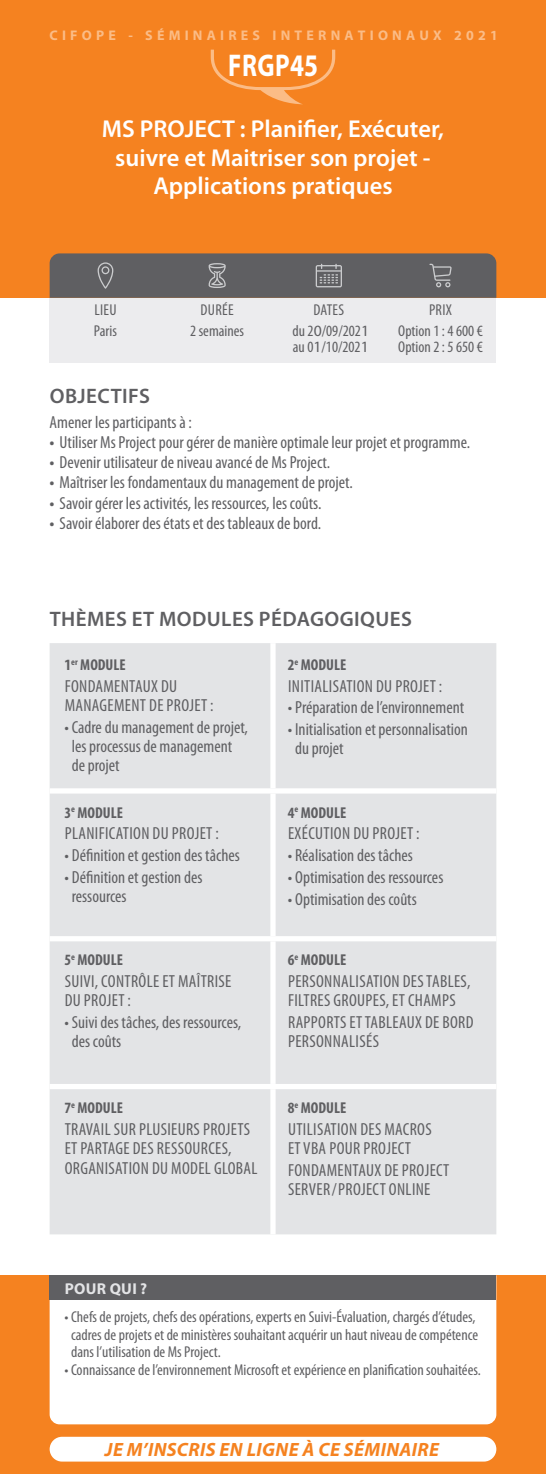
<style>
.page{position:relative;width:546px;height:1474px;background:#fff}
.page>*{position:absolute;margin:0;border:0;box-sizing:border-box;transform-origin:0 0}
.t1{font:700 31.5px "Myriad Pro";letter-spacing:.015em;color:#fff;scale:.8 1}
.t2{font:600 24.5px/28px "Myriad Pro";color:#fff;text-align:center}
.t3{font:600 21px "Myriad Pro";letter-spacing:.02em;color:#5f5f62}
.t4{font:italic 700 19.25px "Myriad Pro";letter-spacing:.02em;color:#f58220}
.t5{font:condensed 17.5px/19.2px "Myriad Pro";color:#5f5f62}
.t6{font:condensed 17.5px/19.2px "Myriad Pro";letter-spacing:.02em;color:#5f5f62}
.t7{font:condensed 15.75px/21.7px "Myriad Pro";color:#5f5f62;text-align:center}
.t8{font:700 condensed 15.75px "Myriad Pro";color:#5f5f62}
.t9{font:700 15.75px "Myriad Pro";letter-spacing:.02em;color:#e3e4e6}
.t10{font:700 14px "Myriad Pro";letter-spacing:.3em;color:#fbbc86}
.s1{font-stretch:normal}
.s2{font-weight:700}
</style>
<div class="page">
<div style="left:0;top:1275px;width:546px;height:198px;background:#f58220"></div>
<div style="left:50px;top:298px;width:446px;height:64px;background:#ececee"></div>
<div style="left:50px;top:1300px;width:446px;height:124px;background:#fff"></div>
<div style="left:0;top:0;width:546px;height:298px;background:#f58220"></div>
<svg style="left:50px;top:253px;width:446px;height:45px;background:#646264"></svg>
<div style="left:50px;top:1275px;width:446px;height:25px;background:#5f5f62"></div>
<div style="left:50px;top:643px;width:446px;height:591px;background:#e3e4e6"></div>
<div style="left:270px;top:643px;width:5px;height:145px;background:#fff"></div>
<div style="left:50px;top:788px;width:223px;height:5px;background:#fff"></div>
<div style="left:273px;top:788px;width:223px;height:5px;background:#fff"></div>
<div style="left:270px;top:793px;width:5px;height:143px;background:#fff"></div>
<div style="left:50px;top:936px;width:223px;height:5px;background:#fff"></div>
<div style="left:273px;top:936px;width:223px;height:5px;background:#fff"></div>
<div style="left:270px;top:941px;width:5px;height:142px;background:#fff"></div>
<div style="left:50px;top:1083px;width:223px;height:6px;background:#fff"></div>
<div style="left:273px;top:1083px;width:223px;height:6px;background:#fff"></div>
<div style="left:270px;top:1089px;width:5px;height:145px;background:#fff"></div>
<svg style="left:211px;top:50px;width:124px;height:54px"></svg>
<div style="left:50px;top:1436px;width:446px;height:25px;background:#fff;border-radius:12px"></div>
<p class="t10" style="left:50px;top:26px;width:450px">CIFOPE - SÉMINAIRES INTERNATIONAUX 2021</p>
<h1 class="t1" style="left:228px;top:45px;width:114px">FRGP45</h1>
<h2 class="t2" style="left:102px;top:116px;width:344px">MS PROJECT : Planifier, Exécuter, suivre et Maitriser son projet -<br>Applications pratiques</h2>
<p class="t7" style="left:190px;top:299px;width:55px">DURÉE<br>2 semaines</p>
<p class="t7" style="left:94px;top:299px;width:24px;text-align:left">LIEU<br>Paris</p>
<p class="t7" style="left:292px;top:299px;width:78px">DATES<br>du 2<span class="s1">0</span>/09/202<span class="s1">1</span></p>
<p class="t7" style="left:293px;top:336px;width:77px">au 0<span class="s1">1</span>/10/202<span class="s1">1</span></p>
<p class="t7" style="left:398px;top:299px;width:86px">PRIX<br>Option 1 : 4 600 €</p>
<p class="t7" style="left:398px;top:336px;width:86px">Option 2 : 5 650 €</p>
<p class="t3" style="left:50px;top:384px;width:102px">OBJECTIFS</p>
<p class="t5" style="left:50px;top:413px;width:144px">Amener les participants à :</p>
<p class="t5" style="left:50px;top:433px;width:422px"><span class="s2">•</span> Utiliser Ms Project pour gérer de manière optimale leur projet et programme.</p>
<p class="t5" style="left:50px;top:453px;width:282px"><span class="s2">•</span> Devenir utilisateur de niveau avancé de Ms Project.</p>
<p class="t5" style="left:50px;top:473px;width:305px"><span class="s2">•</span> Maîtriser les fondamentaux du management de projet.</p>
<p class="t5" style="left:50px;top:493px;width:273px"><span class="s2">•</span> Savoir gérer les activités, les ressources, les coûts.</p>
<p class="t5" style="left:50px;top:513px;width:273px"><span class="s2">•</span> Savoir élaborer des états et des tableaux de bord.</p>
<p class="t3" style="left:50px;top:607px;width:363px">THÈMES ET MODULES PÉDAGOGIQUES</p>
<p class="t8" style="left:64px;top:654px;width:63px">1<sup>er</sup> MODULE</p>
<p class="t6" style="left:65px;top:676px;width:150px">FONDAMENTAUX DU<br>MANAGEMENT DE PROJET :</p>
<p class="t5" style="left:72px;top:717px;width:178px;text-indent:-7px">• Cadre du management de projet, les processus de management de projet</p>
<p class="t8" style="left:288px;top:654px;width:60px">2<sup>e</sup> MODULE</p>
<p class="t6" style="left:288px;top:676px;width:156px">INITIALISATION DU PROJET :</p>
<p class="t5" style="left:288px;top:698px;width:178px">• Préparation de l’environnement</p>
<p class="t5" style="left:295px;top:720px;width:174px;text-indent:-7px">• Initialisation et personnalisation du projet</p>
<p class="t8" style="left:64px;top:802px;width:60px">3<sup>e</sup> MODULE</p>
<p class="t6" style="left:65px;top:824px;width:155px">PLANIFICATION DU PROJET :</p>
<p class="t5" style="left:64px;top:846px;width:177px">• Définition et gestion des tâches</p>
<p class="t5" style="left:72px;top:867px;width:132px;text-indent:-7px">• Définition et gestion des ressources</p>
<p class="t8" style="left:64px;top:950px;width:60px">5<sup>e</sup> MODULE</p>
<p class="t6" style="left:65px;top:972px;width:168px">SUIVI, CONTRÔLE ET MAÎTRISE<br>DU PROJET :</p>
<p class="t5" style="left:72px;top:1013px;width:171px;text-indent:-7px">• Suivi des tâches, des ressources, des coûts</p>
<p class="t8" style="left:64px;top:1098px;width:60px">7<sup>e</sup> MODULE</p>
<p class="t6" style="left:65px;top:1119px;width:194px">TRAVAIL SUR PLUSIEURS PROJETS<br>ET PARTAGE DES RESSOURCES,<br>ORGANISATION DU MODEL GLOBAL</p>
<p class="t8" style="left:288px;top:802px;width:60px">4<sup>e</sup> MODULE</p>
<p class="t6" style="left:288px;top:824px;width:133px">EXÉCUTION DU PROJET :</p>
<p class="t5" style="left:288px;top:846px;width:126px">• Réalisation des tâches</p>
<p class="t5" style="left:288px;top:867px;width:157px">• Optimisation des ressources</p>
<p class="t5" style="left:288px;top:889px;width:130px">• Optimisation des coûts</p>
<p class="t8" style="left:288px;top:950px;width:60px">6<sup>e</sup> MODULE</p>
<p class="t6" style="left:288px;top:972px;width:184px">PERSONNALISATION DES TABLES,<br>FILTRES GROUPES, ET CHAMPS</p>
<p class="t6" style="left:288px;top:1013px;width:187px">RAPPORTS ET TABLEAUX DE BORD<br>PERSONNALISÉS</p>
<p class="t8" style="left:288px;top:1098px;width:60px">8<sup>e</sup> MODULE</p>
<p class="t6" style="left:288px;top:1119px;width:145px">UTILISATION DES MACROS<br>ET VBA POUR PROJECT</p>
<p class="t6" style="left:288px;top:1160px;width:163px">FONDAMENTAUX DE PROJECT<br>SERVER/PROJECT ONLINE</p>
<p class="t9" style="left:65px;top:1278px;width:84px">POUR QUI ?</p>
<p class="t7" style="left:71px;top:1308px;width:408px;line-height:17.5px;text-align:left;text-indent:-7px">• Chefs de projets, chefs des opérations, experts en Suivi-Évaluation, chargés d’études, cadres de projets et de ministères souhaitant acquérir un haut niveau de compétence dans l’utilisation de Ms Project.</p>
<p class="t7" style="left:64px;top:1358px;width:418px">• Connaissance de l’environnement Microsoft et expérience en planification souhaitées.</p>
<p class="t4" style="left:105px;top:1437px;width:335px">JE M’INSCRIS EN LIGNE À CE SÉMINAIRE</p>
</div>
